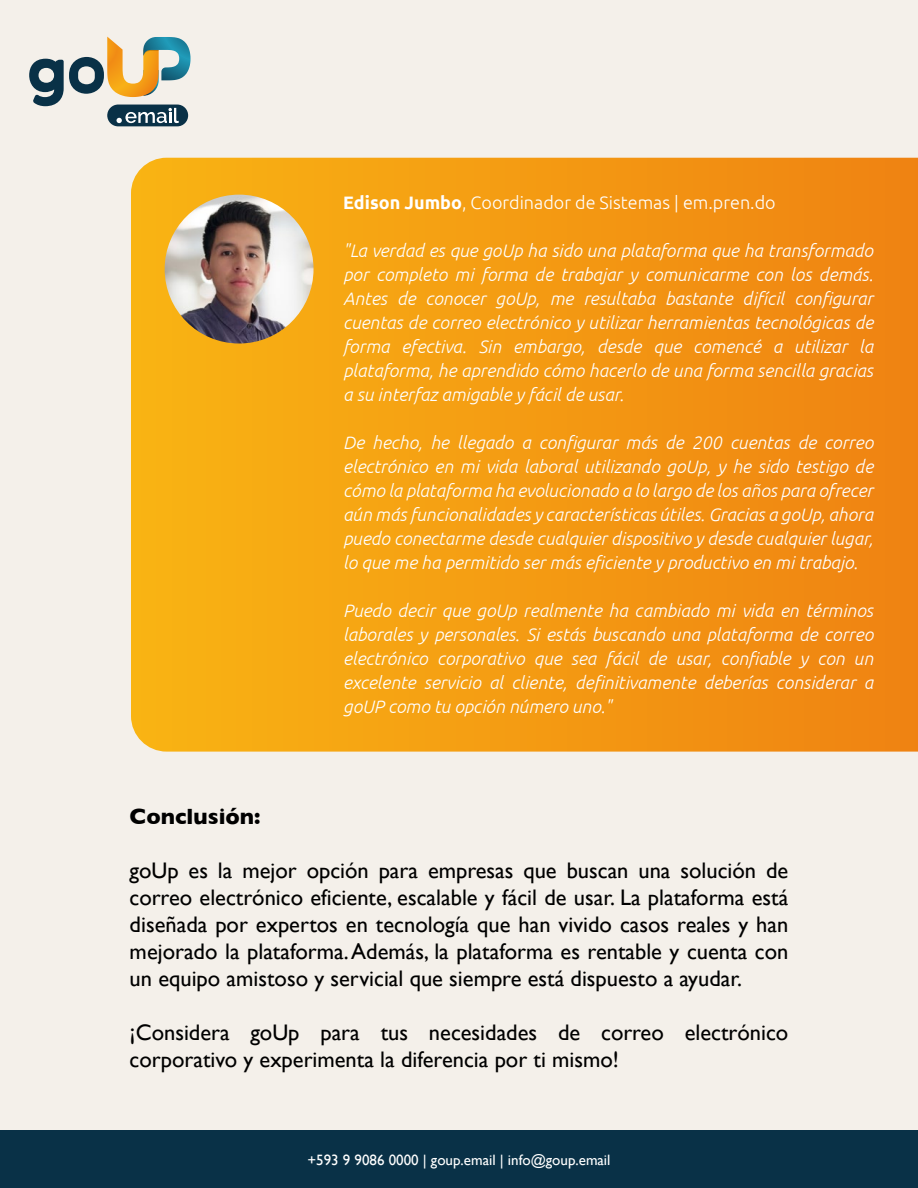
<style>
.page{position:relative;width:918px;height:1188px;background:#f4f0ea}
.page>*{position:absolute;margin:0;border:0;box-sizing:border-box;transform-origin:0 0}
.t1{font:22.5px/27px "Gill Sans";color:#000;text-align:justify}
.t2{font:700 22.5px "Gill Sans";color:#000}
.t3{font:italic 300 18px/24px "Ubuntu";color:#fff;text-align:justify}
.t4{font:300 18px "Ubuntu";color:#fff}
.t5{font:15px "Gill Sans";color:#fff}
.s1{font-weight:700}
</style>
<div class="page">
<div style="left:0;top:1131px;width:918px;height:57px;background:#093147"></div>
<div style="left:107px;top:105px;width:81px;height:21px;background:#093147;border-radius:11px"></div>
<svg style="left:29px;top:37px;width:162px;height:86px"></svg>
<svg style="left:131px;top:158px;width:787px;height:594px;background:#f39a13"></svg>
<img style="left:165px;top:195px;width:149px;height:149px;border-radius:74px">
<p class="t4" style="left:343px;top:191px;width:434px"><span class="s1">Edison Jumbo</span>, Coordinador de Sistemas | em.pren.do</p>
<p class="t3" style="left:343px;top:238px;width:531px">"La verdad es que goUp ha sido una plataforma que ha transformado por completo mi forma de trabajar y comunicarme con los demás.<br>Antes de conocer goUp, me resultaba bastante difícil configurar cuentas de correo electrónico y utilizar herramientas tecnológicas de forma efectiva. Sin embargo, desde que comencé a utilizar la plataforma, he aprendido cómo hacerlo de una forma sencilla gracias a su interfaz amigable y fácil de usar.</p>
<p class="t3" style="left:343px;top:430px;width:531px">De hecho, he llegado a configurar más de 200 cuentas de correo electrónico en mi vida laboral utilizando goUp, y he sido testigo de cómo la plataforma ha evolucionado a lo largo de los años para ofrecer aún más funcionalidades y características útiles. Gracias a goUp, ahora puedo conectarme desde cualquier dispositivo y desde cualquier lugar, lo que me ha permitido ser más eficiente y productivo en mi trabajo.</p>
<p class="t3" style="left:343px;top:598px;width:531px">Puedo decir que goUp realmente ha cambiado mi vida en términos laborales y personales. Si estás buscando una plataforma de correo electrónico corporativo que sea fácil de usar, confiable y con un excelente servicio al cliente, definitivamente deberías considerar a goUP como tu opción número uno."</p>
<p class="t2" style="left:130px;top:798px;width:132px">Conclusión:</p>
<p class="t1" style="left:130px;top:856px;width:660px">goUp es la mejor opción para empresas que buscan una solución de correo electrónico eficiente, escalable y fácil de usar. La plataforma está diseñada por expertos en tecnología que han vivido casos reales y han mejorado la plataforma. Además, la plataforma es rentable y cuenta con un equipo amistoso y servicial que siempre está dispuesto a ayudar.</p>
<p class="t1" style="left:130px;top:1018px;width:660px">¡Considera goUp para tus necesidades de correo electrónico corporativo y experimenta la diferencia por ti mismo!</p>
<p class="t5" style="left:307px;top:1151px;width:305px">+593 9 9086 0000 | goup.email | info@goup.email</p>
</div>
